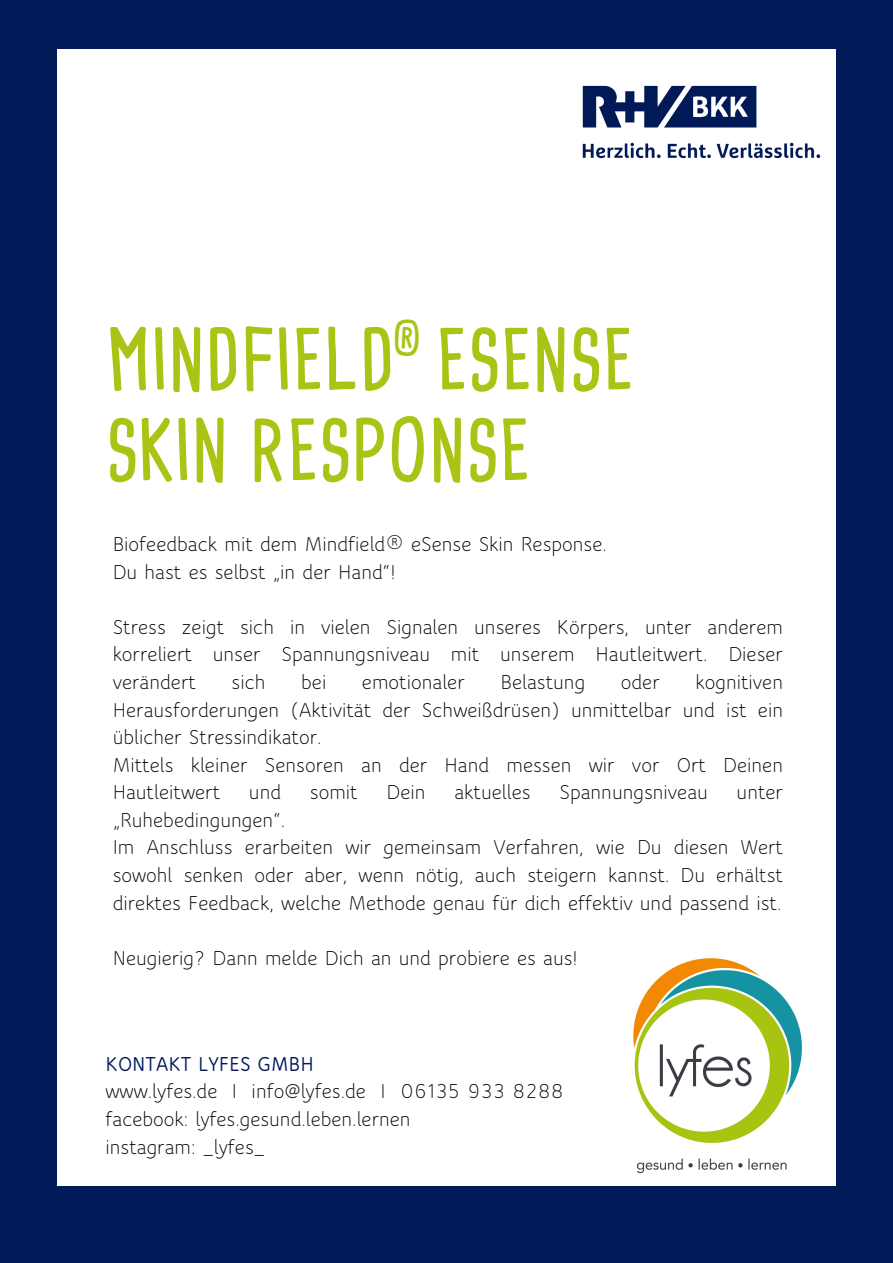
<style>
.page{position:relative;width:893px;height:1263px;background:#011a58}
.page>*{position:absolute;margin:0;border:0;box-sizing:border-box;transform-origin:0 0}
.t1{font:700 81.75px/90.6px "Cardenio Modern";color:#aac315}
.t2{font:700 42.15px "Cardenio Modern";color:#aac315}
.t3{font:21.75px/27.6px "Speak Pro";color:#000;text-align:justify}
.t4{font:700 21.75px "Speak Pro";color:#011a58}
</style>
<div class="page">
<div style="left:57px;top:49px;width:779px;height:1137px;background:#fff"></div>
<img style="left:633px;top:958px;width:169px;height:215px">
<img style="left:582px;top:85px;width:239px;height:74px">
<p class="t2" style="left:392px;top:315px;width:30px">®</p>
<p class="t1" style="left:105px;top:316px;width:530px">MINDFIELD ESENSE<br>SKIN RESPONSE</p>
<p class="t3" style="left:113px;top:532px;width:496px">Biofeedback mit dem Mindfield® eSense Skin Response.</p>
<p class="t3" style="left:113px;top:559px;width:284px">Du hast es selbst „in der Hand“!</p>
<p class="t3" style="left:113px;top:614px;width:672px">Stress zeigt sich in vielen Signalen unseres Körpers, unter anderem korreliert unser Spannungsniveau mit unserem Hautleitwert. Dieser verändert</p>
<p class="t3" style="left:113px;top:670px;width:672px;text-indent:583px">kognitiven Herausforderungen (Aktivität der Schweißdrüsen) unmittelbar und ist ein üblicher Stressindikator.</p>
<p class="t3" style="left:113px;top:752px;width:672px">Mittels kleiner Sensoren an der Hand messen wir vor Ort Deinen<br>Hautleitwert</p>
<p class="t3" style="left:232px;top:670px;width:35px">sich</p>
<p class="t3" style="left:301px;top:670px;width:27px">bei</p>
<p class="t3" style="left:362px;top:670px;width:104px">emotionaler</p>
<p class="t3" style="left:500px;top:670px;width:86px">Belastung</p>
<p class="t3" style="left:621px;top:670px;width:40px">oder</p>
<p class="t3" style="left:249px;top:780px;width:34px">und</p>
<p class="t3" style="left:310px;top:780px;width:49px">somit</p>
<p class="t3" style="left:386px;top:780px;width:41px">Dein</p>
<p class="t3" style="left:454px;top:780px;width:78px">aktuelles</p>
<p class="t3" style="left:559px;top:780px;width:150px">Spannungsniveau</p>
<p class="t3" style="left:736px;top:780px;width:48px">unter</p>
<p class="t3" style="left:113px;top:807px;width:174px">„Ruhebedingungen“.</p>
<p class="t3" style="left:113px;top:835px;width:672px">Im Anschluss erarbeiten wir gemeinsam Verfahren, wie Du diesen Wert sowohl senken oder aber, wenn nötig, auch steigern kannst. Du erhältst direktes Feedback, welche Methode genau für dich effektiv und passend ist.</p>
<p class="t3" style="left:113px;top:945px;width:466px">Neugierig? Dann melde Dich an und probiere es aus!</p>
<h2 class="t4" style="left:105px;top:1054px;width:210px">KONTAKT LYFES GMBH</h2>
<p class="t3" style="left:105px;top:1079px;width:459px">www.lyfes.de I info@lyfes.de I 06135 933 8288</p>
<p class="t3" style="left:105px;top:1106px;width:307px">facebook: lyfes.gesund.leben.lernen</p>
<p class="t3" style="left:105px;top:1134px;width:161px">instagram: _lyfes_</p>
</div>
